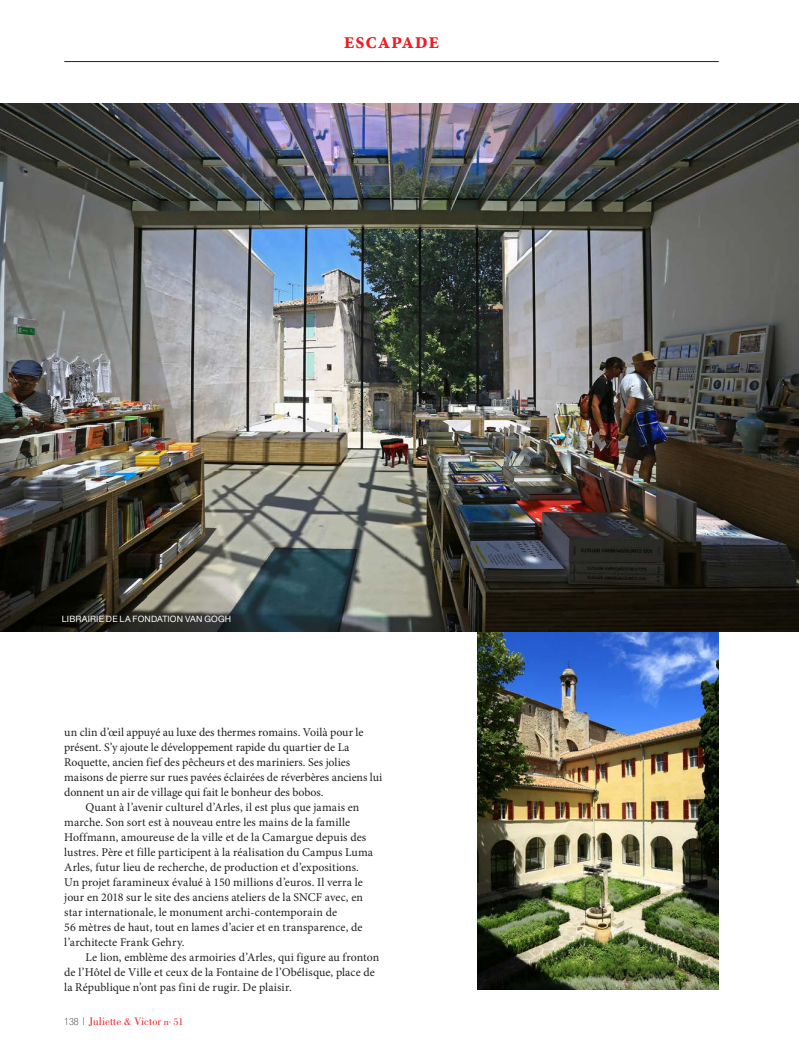
<style>
.page{position:relative;width:799px;height:1053px;background:#fff}
.page>*{position:absolute;margin:0;border:0;box-sizing:border-box;transform-origin:0 0}
.t1{font:700 condensed 22.5px "Minion Pro";letter-spacing:.03em;color:#ee1d23}
.t2{font:11.88px "Minion Pro";letter-spacing:.005em;color:#231f20}
.t3{font:11.25px "Bodoni Std";color:#ee1d23}
.t4{font:8.75px "Helvetica Neue LT Std";letter-spacing:.02em;color:#fff}
.s1{font-family:"Helvetica Neue LT Std";font-weight:100;font-stretch:condensed;font-size:10px;color:#231f20}
.s2{font-family:"Helvetica Neue LT Std";font-weight:100;font-size:10.62px;color:#231f20}
.s3{font-size:10px}
.s4{font-size:5.88px}
</style>
<div class="page">
<hr style="left:64px;top:61px;width:654px;height:1px;background:#231f20">
<img style="left:477px;top:631px;width:241px;height:358px">
<img style="left:0;top:103px;width:798px;height:528px">
<h1 class="t1" style="left:343px;top:26px;width:97px">escapade</h1>
<p class="t4" style="left:62px;top:614px;width:171px">LIBRAIRIE DE LA FONDATION VAN GOGH</p>
<p class="t2" style="left:64px;top:724px;width:300px">un clin d’œil appuyé au luxe des thermes romains. Voilà pour le</p>
<p class="t2" style="left:64px;top:739px;width:286px">présent. S’y ajoute le développement rapide du quartier de La</p>
<p class="t2" style="left:64px;top:754px;width:287px">Roquette, ancien fief des pêcheurs et des mariniers. Ses jolies</p>
<p class="t2" style="left:64px;top:769px;width:319px">maisons de pierre sur rues pavées éclairées de réverbères anciens lui</p>
<p class="t2" style="left:64px;top:784px;width:261px">donnent un air de village qui fait le bonheur des bobos.</p>
<p class="t2" style="left:85px;top:799px;width:275px">Quant à l’avenir culturel d’Arles, il est plus que jamais en</p>
<p class="t2" style="left:64px;top:814px;width:287px">marche. Son sort est à nouveau entre les mains de la famille</p>
<p class="t2" style="left:64px;top:829px;width:303px">Hoffmann, amoureuse de la ville et de la Camargue depuis des</p>
<p class="t2" style="left:64px;top:844px;width:310px">lustres. Père et fille participent à la réalisation du Campus Luma</p>
<p class="t2" style="left:64px;top:859px;width:296px">Arles, futur lieu de recherche, de production et d’expositions.</p>
<p class="t2" style="left:64px;top:874px;width:300px">Un projet faramineux évalué à 150 millions d’euros. Il verra le</p>
<p class="t2" style="left:64px;top:889px;width:300px">jour en 2018 sur le site des anciens ateliers de la SNCF avec, en</p>
<p class="t2" style="left:64px;top:904px;width:274px">star internationale, le monument archi-contemporain de</p>
<p class="t2" style="left:64px;top:919px;width:299px">56 mètres de haut, tout en lames d’acier et en transparence, de</p>
<p class="t2" style="left:64px;top:934px;width:122px">l’architecte Frank Gehry.</p>
<p class="t2" style="left:85px;top:949px;width:295px">Le lion, emblème des armoiries d’Arles, qui figure au fronton</p>
<p class="t2" style="left:64px;top:964px;width:312px">de l’Hôtel de Ville et ceux de la Fontaine de l’Obélisque, place de</p>
<p class="t2" style="left:64px;top:979px;width:229px">la République n’ont pas fini de rugir. De plaisir.</p>
<p class="t3" style="left:64px;top:1015px;width:121px"><span class="s1">138</span> <span class="s2">l</span> Juliette <span class="s3">&amp;</span> Victor <span class="s3">n</span><span class="s4">°</span> <span class="s3">51</span></p>
</div>
